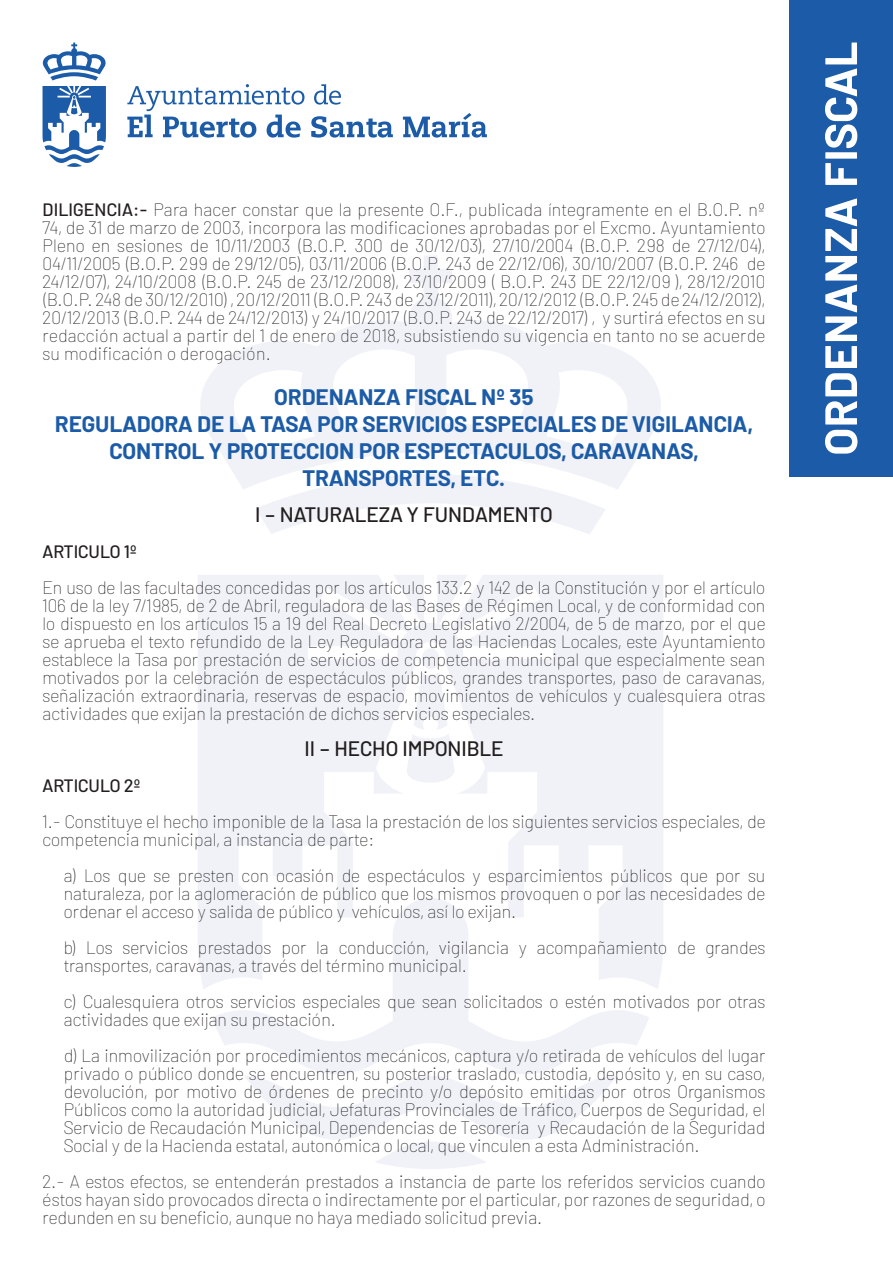
<style>
.page{position:relative;width:893px;height:1263px;background:#fff}
.page>*{position:absolute;margin:0;border:0;box-sizing:border-box;transform-origin:0 0}
.t1{font:700 22.5px/27px "Barlow";color:#1b5ba7;text-align:center}
.t2{font:500 21px "Barlow";color:#231f20}
.t3{font:100 18px/18px "Barlow";color:#231f20;text-align:justify}
.t4{font:500 18px "Barlow";color:#231f20}
.s1{font-weight:500}
</style>
<div class="page">
<div style="left:789px;top:0;width:104px;height:476px;background:#1b5ba7"></div>
<hr style="left:0;top:0;width:1px;height:476px;background:#1b5ba7">
<svg style="left:43px;top:43px;width:444px;height:124px"></svg>
<svg style="left:256px;top:490px;width:349px;height:44px"></svg>
<svg style="left:200px;top:256px;width:461px;height:234px"></svg>
<svg style="left:213px;top:989px;width:436px;height:85px"></svg>
<svg style="left:245px;top:1076px;width:371px;height:93px"></svg>
<svg style="left:198px;top:575px;width:465px;height:414px;fill:#f1f2f8"></svg>
<svg style="left:453px;top:588px;width:100px;height:71px"></svg>
<svg style="left:308px;top:588px;width:99px;height:71px"></svg>
<div style="left:422px;top:648px;width:17px;height:21px;background:#f1f2f8;border-radius:50%"></div>
<svg style="left:406px;top:672px;width:48px;height:111px"></svg>
<svg style="left:546px;top:370px;width:84px;height:84px"></svg>
<svg style="left:446px;top:349px;width:84px;height:81px"></svg>
<svg style="left:332px;top:349px;width:83px;height:81px"></svg>
<svg style="left:231px;top:370px;width:84px;height:84px"></svg>
<svg style="left:825px;top:43px;width:32px;height:411px"></svg>
<p class="t3" style="left:43px;top:199px;width:724px"><span class="s1">DILIGENCIA:-</span> Para hacer constar que la presente O.F., publicada íntegramente en el B.O.P. nº 74, de 31 de marzo de 2003, incorpora las modificaciones aprobadas por el Excmo. Ayuntamiento Pleno en sesiones de 10/11/2003 (B.O.P. 300 de 30/12/03), 27/10/2004 (B.O.P. 298 de 27/12/04), 04/11/2005 (B.O.P. 299 de 29/12/05), 03/11/2006 (B.O.P. 243 de 22/12/06), 30/10/2007 (B.O.P. 246 de 24/12/07), 24/10/2008 (B.O.P. 245 de 23/12/2008), 23/10/2009 ( B.O.P. 243 DE 22/12/09 ), 28/12/2010 (B.O.P. 248 de 30/12/2010) , 20/12/2011 (B.O.P. 243 de 23/12/2011), 20/12/2012 (B.O.P. 245 de 24/12/2012), 20/12/2013 (B.O.P. 244 de 24/12/2013) y 24/10/2017 (B.O.P. 243 de 22/12/2017) , y surtirá efectos en su redacción actual a partir del 1 de enero de 2018, subsistiendo su vigencia en tanto no se acuerde su modificación o derogación.</p>
<p class="t1" style="left:274px;top:382px;width:261px">ORDENANZA FISCAL Nº 35</p>
<p class="t1" style="left:55px;top:409px;width:699px">REGULADORA DE LA TASA POR SERVICIOS ESPECIALES DE VIGILANCIA,<br>CONTROL Y PROTECCION POR ESPECTACULOS, CARAVANAS,<br>TRANSPORTES, ETC.</p>
<p class="t2" style="left:255px;top:499px;width:299px">I – NATURALEZA Y FUNDAMENTO</p>
<p class="t4" style="left:43px;top:538px;width:96px">ARTICULO 1º</p>
<p class="t3" style="left:43px;top:577px;width:724px">En uso de las facultades concedidas por los artículos 133.2 y 142 de la Constitución y por el artículo 106 de la ley 7/1985, de 2 de Abril, reguladora de las Bases de Régimen Local, y de conformidad con lo dispuesto en los artículos 15 a 19 del Real Decreto Legislativo 2/2004, de 5 de marzo, por el que se aprueba el texto refundido de la Ley Reguladora de las Haciendas Locales, este Ayuntamiento establece la Tasa por prestación de servicios de competencia municipal que especialmente sean motivados por la celebración de espectáculos públicos, grandes transportes, paso de caravanas, señalización extraordinaria, reservas de espacio, movimientos de vehículos y cualesquiera otras actividades que exijan la prestación de dichos servicios especiales.</p>
<p class="t2" style="left:305px;top:733px;width:200px">II – HECHO IMPONIBLE</p>
<p class="t4" style="left:43px;top:772px;width:99px">ARTICULO 2º</p>
<p class="t3" style="left:43px;top:811px;width:724px">1.- Constituye el hecho imponible de la Tasa la prestación de los siguientes servicios especiales, de competencia municipal, a instancia de parte:</p>
<p class="t3" style="left:64px;top:865px;width:703px">a) Los que se presten con ocasión de espectáculos y esparcimientos públicos que por su naturaleza, por la aglomeración de público que los mismos provoquen o por las necesidades de ordenar el acceso y salida de público y vehículos, así lo exijan.</p>
<p class="t3" style="left:64px;top:937px;width:703px">b) Los servicios prestados por la conducción, vigilancia y acompañamiento de grandes transportes, caravanas, a través del término municipal.</p>
<p class="t3" style="left:64px;top:991px;width:703px">c) Cualesquiera otros servicios especiales que sean solicitados o estén motivados por otras actividades que exijan su prestación.</p>
<p class="t3" style="left:64px;top:1045px;width:703px">d) La inmovilización por procedimientos mecánicos, captura y/o retirada de vehículos del lugar privado o público donde se encuentren, su posterior traslado, custodia, depósito y, en su caso, devolución, por motivo de órdenes de precinto y/o depósito emitidas por otros Organismos Públicos como la autoridad judicial, Jefaturas Provinciales de Tráfico, Cuerpos de Seguridad, el Servicio de Recaudación Municipal, Dependencias de Tesorería y Recaudación de la Seguridad Social y de la Hacienda estatal, autonómica o local, que vinculen a esta Administración.</p>
<p class="t3" style="left:43px;top:1171px;width:724px">2.- A estos efectos, se entenderán prestados a instancia de parte los referidos servicios cuando éstos hayan sido provocados directa o indirectamente por el particular, por razones de seguridad, o redunden en su beneficio, aunque no haya mediado solicitud previa.</p>
</div>
